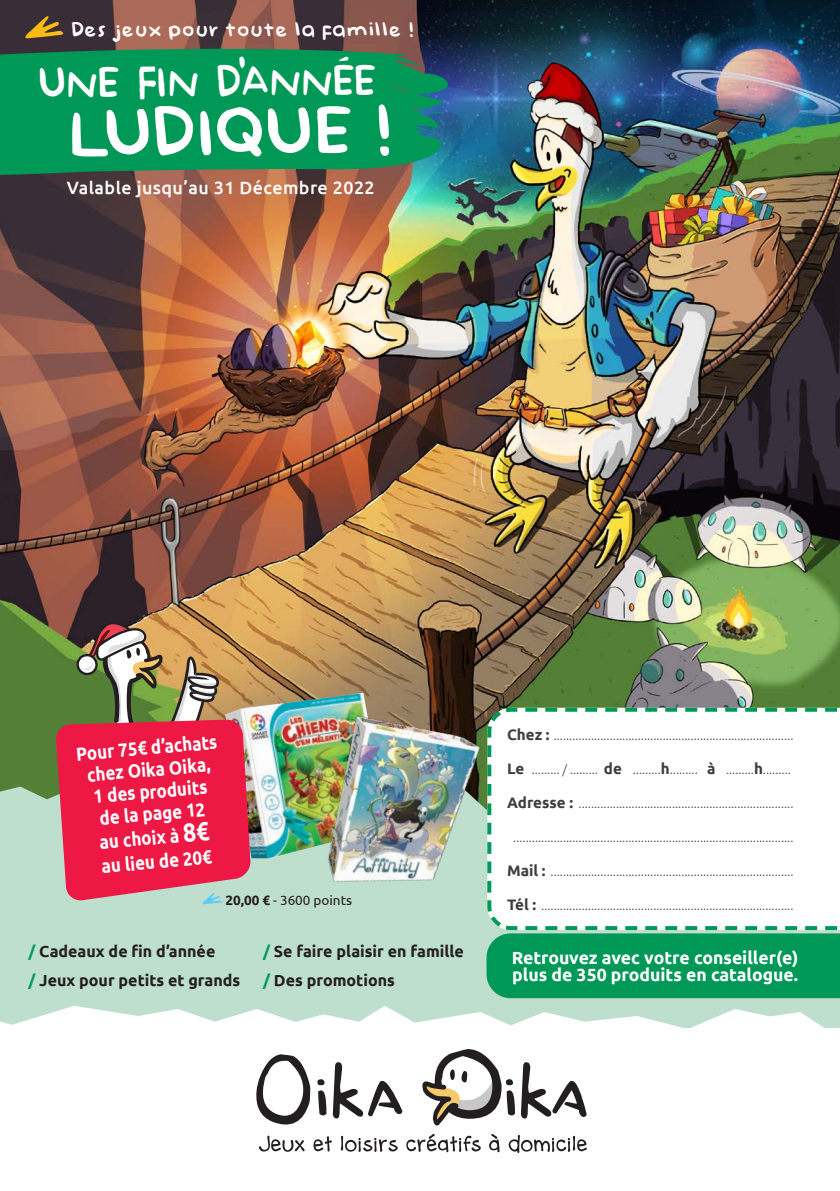
<style>
.page{position:relative;width:840px;height:1191px;background:#fff}
.page>*{position:absolute;margin:0;border:0;box-sizing:border-box;transform-origin:0 0}
.t1{font:80.6px "Baby Doll Yann";color:#fff}
.t2{font:51.6px "Baby Doll Yann";letter-spacing:-.08em;color:#fff;scale:.9 1}
.t3{font:23.4px "Baby Doll";color:#fff}
.Sous_titre{font:700 19px/22px "Ubuntu";color:#fff;text-align:center;scale:.89 1}
.t4{font:500 17.8px "Ubuntu";letter-spacing:.025em;color:#fff}
.t5{font:700 17.6px/17.6px "Ubuntu";color:#fff}
.t6{font:700 16px "Ubuntu";color:#231f20}
.Texte{font:13.4px "Ubuntu";color:#231f20;scale:.95 1}
.t7{font:300 12.6px "Ubuntu";color:#3e3e3f}
.s1{font-size:26px}
.s2{font-weight:700}
.s3{color:#009856}
.s4{font-weight:700;font-size:15.2px}
</style>
<div class="page">
<img style="left:0;top:0;width:839px;height:618px">
<div style="left:0;top:816px;width:839px;height:211px;background:#bfdfce"></div>
<svg style="left:0;top:41px;width:460px;height:143px;background:#158857"></svg>
<svg style="left:0;top:1006px;width:839px;height:22px"></svg>
<svg style="left:23px;top:15px;width:42px;height:24px"></svg>
<svg style="left:256px;top:1054px;width:54px;height:71px"></svg>
<svg style="left:317px;top:1079px;width:9px;height:36px"></svg>
<svg style="left:422px;top:1049px;width:92px;height:76px"></svg>
<svg style="left:332px;top:1062px;width:70px;height:56px"></svg>
<svg style="left:520px;top:1062px;width:66px;height:56px"></svg>
<svg style="left:259px;top:1135px;width:45px;height:16px"></svg>
<svg style="left:313px;top:1136px;width:18px;height:15px"></svg>
<svg style="left:340px;top:1135px;width:57px;height:16px"></svg>
<svg style="left:406px;top:1134px;width:74px;height:18px"></svg>
<svg style="left:489px;top:1134px;width:10px;height:18px"></svg>
<svg style="left:508px;top:1135px;width:78px;height:18px"></svg>
<div style="left:486px;top:933px;width:353px;height:65px;background:#009856"></div>
<svg style="left:489px;top:904px;width:350px;height:27px;background:#e5f4ed"></svg>
<img style="left:0;top:618px;width:839px;height:286px">
<img style="left:303px;top:700px;width:188px;height:215px">
<p class="t3" style="left:71px;top:18px;width:344px">Des jeux pour toute la famille !</p>
<p class="t2" style="left:37px;top:54px;width:380px">UNE FIN D’ANNÉE</p>
<p class="t1" style="left:64px;top:92px;width:332px;rotate:-1deg">LUDIQUE !</p>
<p class="t4" style="left:67px;top:176px;width:309px">Valable jusqu’au 31 Décembre 2022</p>
<p class="Sous_titre" style="left:75px;top:742px;width:160px;rotate:-5deg">Pour 75€ d’achats chez Oika Oika,<br>1 des produits<br>de la page 12</p>
<p class="Sous_titre" style="left:98px;top:830px;width:126px;line-height:24px;text-align:left;rotate:-5deg">au choix à <span class="s1">8€ </span>au lieu de 20€</p>
<p class="Texte" style="left:225px;top:892px;width:135px"><span class="s2">20,00 €</span> - 3600 points</p>
<p class="t6" style="left:28px;top:941px;width:188px"><span class="s3">/</span> Cadeaux de fin d’année</p>
<p class="t6" style="left:28px;top:970px;width:213px"><span class="s3">/</span> Jeux pour petits et grands</p>
<p class="t6" style="left:263px;top:941px;width:202px"><span class="s3">/</span> Se faire plaisir en famille</p>
<p class="t6" style="left:263px;top:970px;width:133px"><span class="s3">/</span> Des promotions</p>
<p class="t7" style="left:506px;top:727px;width:288px"><span class="s4">Chez :</span> .............................................................................</p>
<p class="t7" style="left:506px;top:762px;width:285px"><span class="s4">Le</span> ......... / ......... <span class="s4">de</span> .........<span class="s4">h</span>......... <span class="s4">à</span> .........<span class="s4">h</span>.........</p>
<p class="t7" style="left:506px;top:796px;width:288px"><span class="s4">Adresse :</span> .....................................................................</p>
<p class="t7" style="left:513px;top:830px;width:281px">..........................................................................................</p>
<p class="t7" style="left:506px;top:864px;width:288px"><span class="s4">Mail :</span> ..............................................................................</p>
<p class="t7" style="left:506px;top:898px;width:288px"><span class="s4">Tél :</span> .................................................................................</p>
<p class="t5" style="left:511px;top:948px;width:288px">Retrouvez avec votre conseiller(e) plus de 350 produits en catalogue.</p>
</div>
